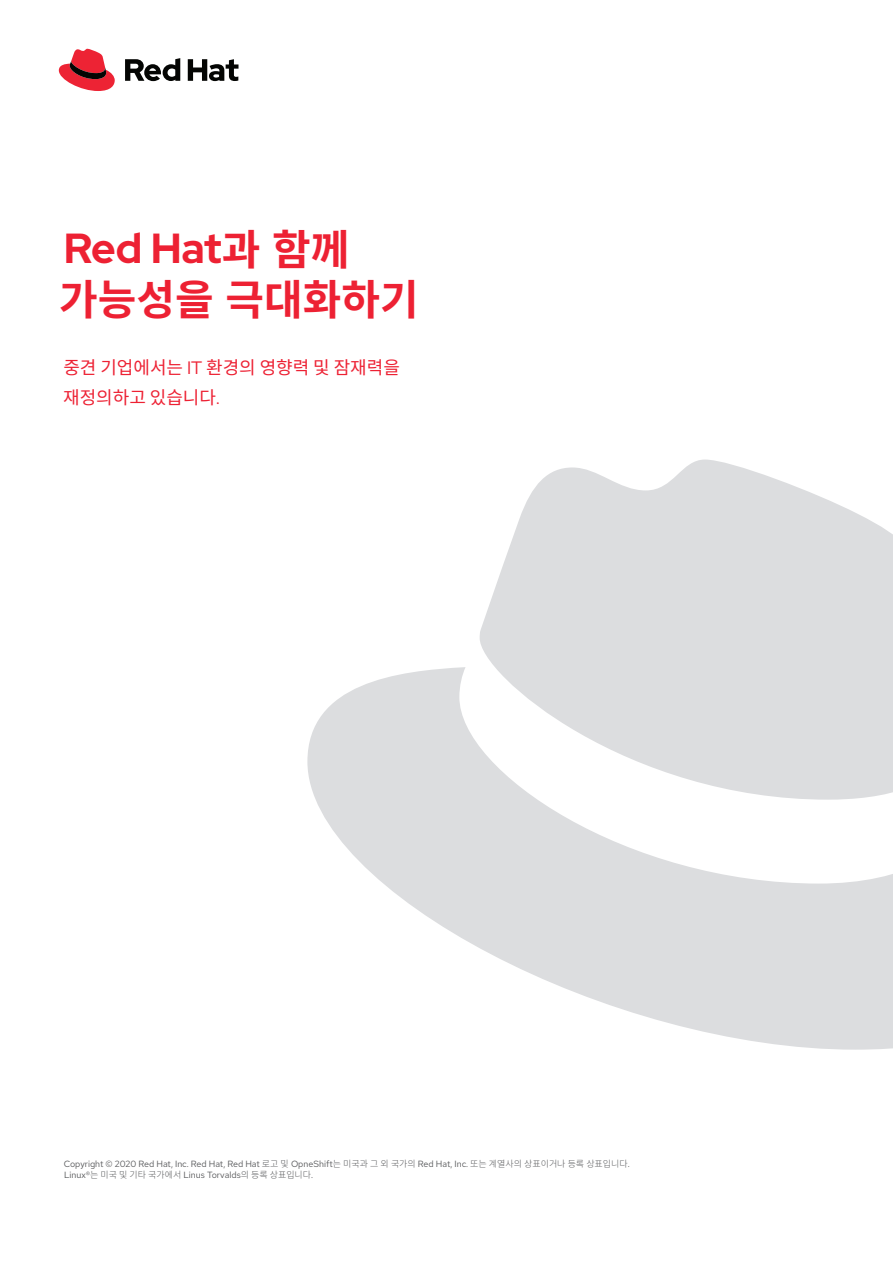
<style>
.page{position:relative;width:893px;height:1263px;background:#fff}
.page>*{position:absolute;margin:0;border:0;box-sizing:border-box;transform-origin:0 0}
.Header_-_Title{font:700 42px/52.1px "Noto Sans CJ Kkr";color:#ed2133}
.Header_-_Subtitle__o{font:18px/30px "Noto Sans CJ Kkr";color:#ed2133}
.Footer_-_Boilerplate{font:9px/11.2px "Red Hat Text";color:#57585a}
.s1{font-family:"Red Hat Display"}
.s2{font-family:"Noto Sans CJ Kkr";font-weight:300}
</style>
<div class="page">
<svg style="left:307px;top:459px;width:586px;height:591px;fill:#dcdddf"></svg>
<svg style="left:59px;top:49px;width:56px;height:42px"></svg>
<svg style="left:125px;top:58px;width:113px;height:23px"></svg>
<p class="Header_-_Title" style="left:59px;top:223px;width:361px"><span class="s1">Red Hat</span>과 함께 가능성을 극대화하기</p>
<p class="Header_-_Subtitle__o" style="left:63px;top:353px;width:338px">중견 기업에서는 <span class="s1">IT</span> 환경의 영향력 및 잠재력을 재정의하고 있습니다<span class="s1">.</span></p>
<p class="Footer_-_Boilerplate" style="left:64px;top:1157px;width:567px">Copyright © 2020 Red Hat, Inc. Red Hat, Red Hat <span class="s2">로고 및</span> OpneShift<span class="s2">는 미국과 그 외 국가의</span> Red Hat, Inc. <span class="s2">또는 계열사의 상표이거나 등록 상표입니다</span>.<br>Linux®<span class="s2">는 미국 및 기타 국가에서</span> Linus Torvalds<span class="s2">의 등록 상표입니다</span>.</p>
</div>
